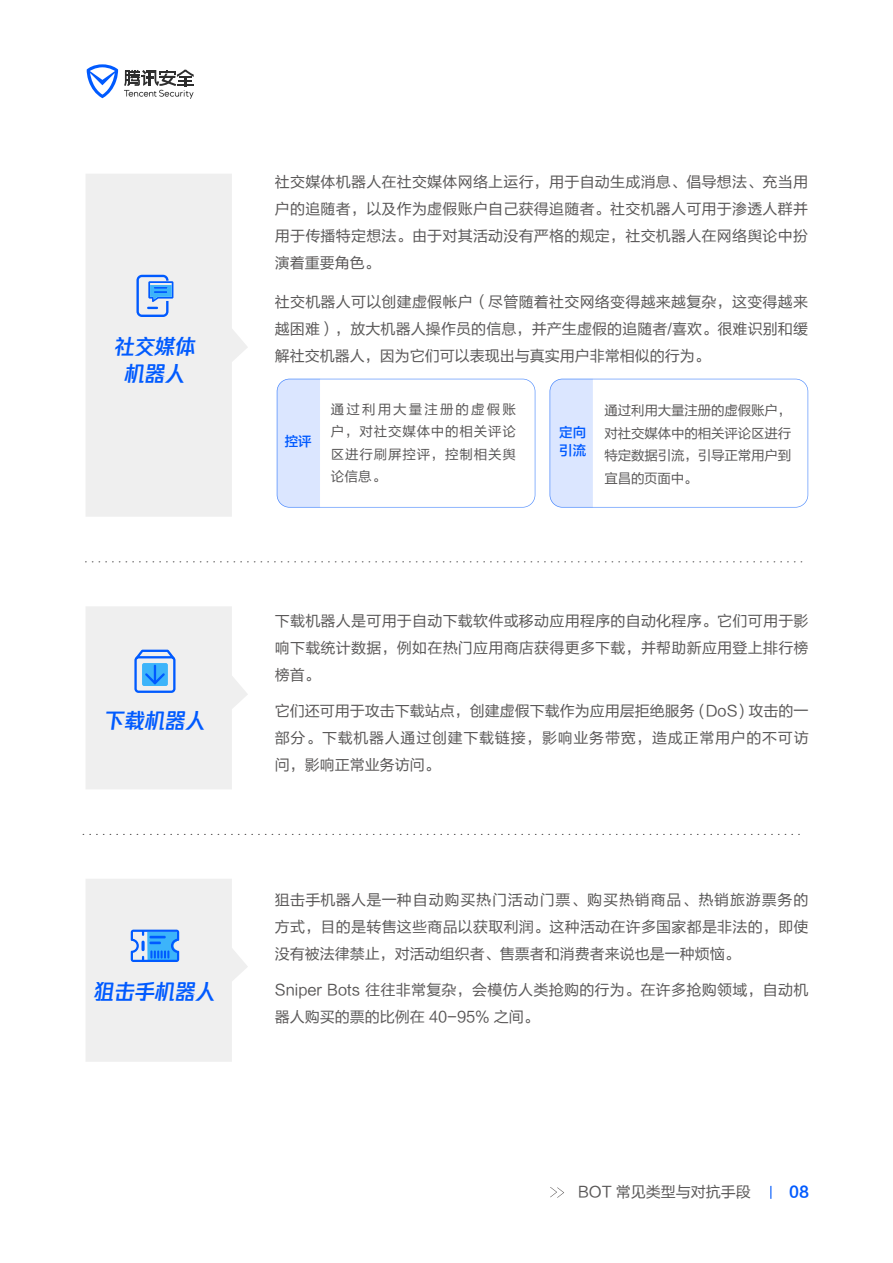
<style>
.page{position:relative;width:893px;height:1263px;background:#fff}
.page>*{position:absolute;margin:0;border:0;box-sizing:border-box;transform-origin:0 0}
.t1{font:21px "Tencent Sans W7";letter-spacing:-.035em;color:#005aff}
.t2{font:15px/27px "FZLTHK GBK1 0";letter-spacing:.015em;color:#595757;text-align:justify}
.t3{font:15px "FZLTCHK GBK1 0";color:#005aff}
.t4{font:13.5px/22.5px "FZLTHK GBK1 0";letter-spacing:-.01em;color:#595757;text-align:justify}
.t5{font:13.5px/18px "FZLTZHK GBK1 0";color:#005aff}
</style>
<div class="page">
<svg style="left:277px;top:379px;width:258px;height:129px"></svg>
<svg style="left:550px;top:379px;width:258px;height:129px"></svg>
<svg style="left:86px;top:174px;width:162px;height:343px;fill:#efefef"></svg>
<svg style="left:86px;top:561px;width:717px;height:1px"></svg>
<svg style="left:83px;top:834px;width:717px;height:1px"></svg>
<svg style="left:136px;top:275px;width:37px;height:42px"></svg>
<svg style="left:86px;top:606px;width:162px;height:183px"></svg>
<svg style="left:86px;top:879px;width:162px;height:183px"></svg>
<svg style="left:770px;top:1186px;width:1px;height:13px"></svg>
<svg style="left:550px;top:1187px;width:14px;height:11px"></svg>
<svg style="left:87px;top:64px;width:31px;height:34px"></svg>
<svg style="left:124px;top:70px;width:70px;height:29px"></svg>
<p class="t2" style="left:275px;top:168px;width:535px">社交媒体机器人在社交媒体网络上运行，用于自动生成消息、倡导想法、充当用户的追随者，以及作为虚假账户自己获得追随者。社交机器人可用于渗透人群并用于传播特定想法。由于对其活动没有严格的规定，社交机器人在网络舆论中扮演着重要角色。</p>
<p class="t2" style="left:275px;top:288px;width:535px">社交机器人可以创建虚假帐户（尽管随着社交网络变得越来越复杂，这变得越来越困难），放大机器人操作员的信息，并产生虚假的追随者/喜欢。很难识别和缓</p>
<h1 class="t1" style="left:114px;top:332px;width:83px">社交媒体</h1>
<p class="t2" style="left:275px;top:342px;width:436px">解社交机器人，因为它们可以表现出与真实用户非常相似的行为。</p>
<h1 class="t1" style="left:125px;top:359px;width:63px">机器人</h1>
<h1 class="t1" style="left:104px;top:706px;width:104px">下载机器人</h1>
<h1 class="t1" style="left:94px;top:978px;width:124px">狙击手机器人</h1>
<p class="t5" style="left:285px;top:433px;width:28px">控评</p>
<p class="t4" style="left:331px;top:398px;width:187px">通过利用大量注册的虚假账户，对社交媒体中的相关评论区进行刷屏控评，控制相关舆论信息。</p>
<p class="t5" style="left:559px;top:424px;width:28px">定向引流</p>
<p class="t4" style="left:605px;top:400px;width:188px">通过利用大量注册的虚假账户，对社交媒体中的相关评论区进行特定数据引流，引导正常用户到宜昌的页面中。</p>
<p class="t2" style="left:275px;top:608px;width:535px">下载机器人是可用于自动下载软件或移动应用程序的自动化程序。它们可用于影响下载统计数据，例如在热门应用商店获得更多下载，并帮助新应用登上排行榜榜首。</p>
<p class="t2" style="left:275px;top:698px;width:535px">它们还可用于攻击下载站点，创建虚假下载作为应用层拒绝服务 (DoS) 攻击的一部分。下载机器人通过创建下载链接，影响业务带宽，造成正常用户的不可访问，影响正常业务访问。</p>
<p class="t2" style="left:275px;top:886px;width:535px">狙击手机器人是一种自动购买热门活动门票、购买热销商品、热销旅游票务的方式，目的是转售这些商品以获取利润。这种活动在许多国家都是非法的，即使没有被法律禁止，对活动组织者、售票者和消费者来说也是一种烦恼。</p>
<p class="t2" style="left:275px;top:976px;width:535px">Sniper Bots 往往非常复杂，会模仿人类抢购的行为。在许多抢购领域，自动机器人购买的票的比例在 40-95% 之间。</p>
<p class="t2" style="left:578px;top:1178px;width:174px">BOT 常见类型与对抗手段</p>
<p class="t3" style="left:789px;top:1183px;width:21px">08</p>
</div>
